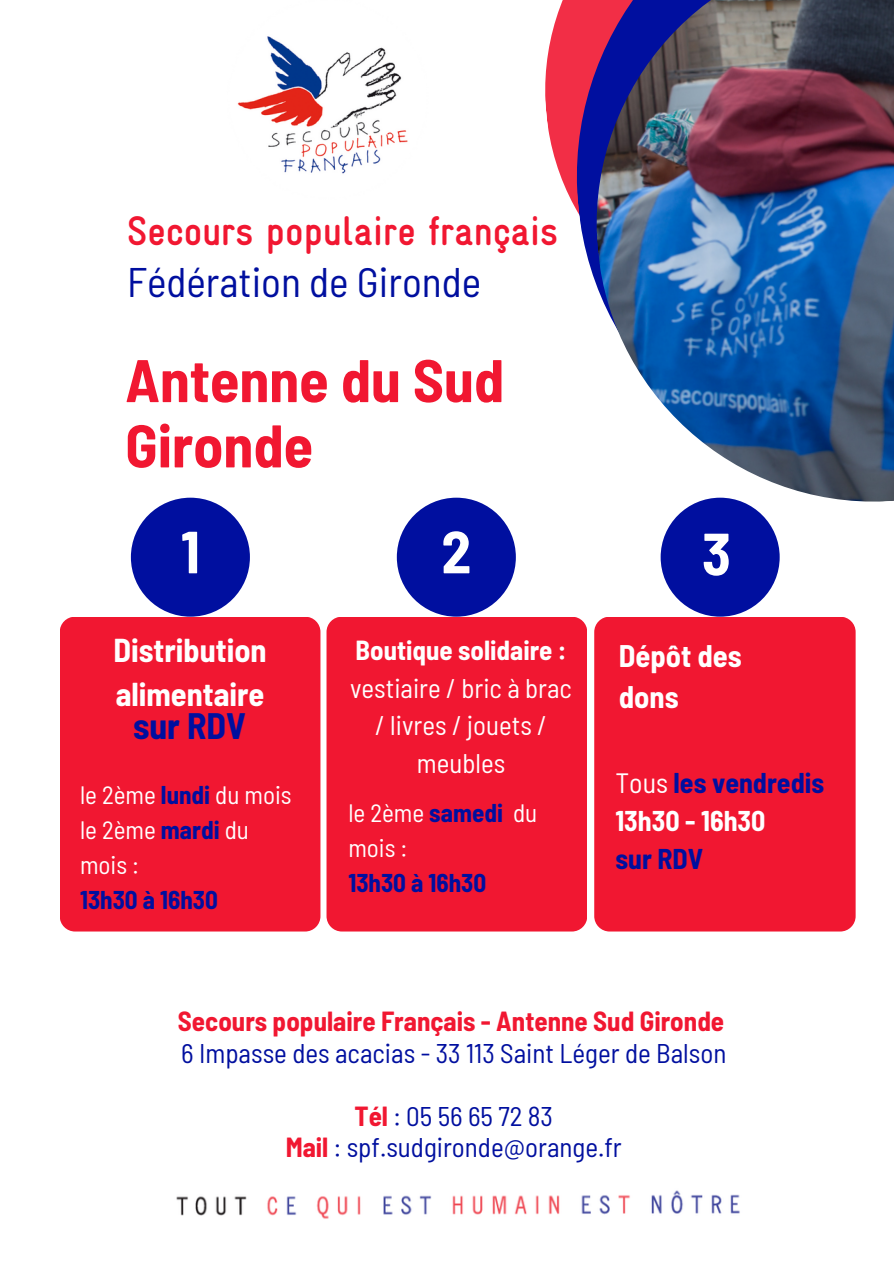
<style>
.page{position:relative;width:894px;height:1264px;background:#fff}
.page>*{position:absolute;margin:0;border:0;box-sizing:border-box;transform-origin:0 0}
.t1{font:700 semi-condensed 60px/65.2px "Barlow";color:#f11731}
.t2{font:700 semi-condensed 59.4px "Barlow";color:#fff}
.t3{font:700 41.4px "Gravur Condensed Pro";color:#f11731}
.t4{font:semi-condensed 41.25px "Barlow";color:#000f9f}
.t5{font:700 semi-condensed 35.85px "Barlow";color:#000f9f}
.t6{font:700 semi-condensed 32.25px/44.4px "Barlow";color:#fff}
.t7{font:700 semi-condensed 30.45px/41.7px "Barlow";color:#fff}
.t8{font:700 semi-condensed 27.9px "Barlow";color:#000f9f}
.t9{font:700 semi-condensed 27.9px "Barlow";color:#fff}
.t10{font:semi-condensed 27px "Barlow";color:#000f9f}
.t11{font:700 semi-condensed 27px "Barlow";color:#f11731}
.t12{font:semi-condensed 26.85px/37.7px "Barlow";color:#fff;text-align:center}
.t13{font:700 semi-condensed 26.85px "Barlow";color:#fff}
.t14{font:semi-condensed 25.05px/35px "Barlow";color:#fff}
.t15{font:700 semi-condensed 25.05px "Barlow";color:#000f9f}
.s1{font-weight:700;color:#000f9f}
.s2{font-weight:400;color:#fff}
.s3{font-weight:700;color:#f11731}
</style>
<div class="page">
<svg style="left:545px;top:2px;width:17px;height:178px;fill:#f22e46"></svg>
<svg style="left:562px;top:0;width:21px;height:237px;background:#dc4868"></svg>
<img style="left:583px;top:0;width:310px;height:512px">
<img style="left:237px;top:36px;width:171px;height:138px">
<img style="left:176px;top:1190px;width:564px;height:29px">
<div style="left:594px;top:616px;width:261px;height:315px;background:#f11731;border-radius:15px"></div>
<div style="left:660px;top:497px;width:119px;height:119px;background:#000f9f;border-radius:50%"></div>
<div style="left:60px;top:616px;width:260px;height:315px;background:#f11731;border-radius:15px"></div>
<div style="left:131px;top:497px;width:119px;height:119px;background:#000f9f;border-radius:50%"></div>
<div style="left:326px;top:616px;width:261px;height:315px;background:#f11731;border-radius:15px"></div>
<div style="left:396px;top:497px;width:119px;height:119px;background:#000f9f;border-radius:50%"></div>
<p class="t3" style="left:127px;top:204px;width:432px">Secours populaire français</p>
<p class="t4" style="left:127px;top:255px;width:355px">Fédération de Gironde</p>
<p class="t1" style="left:125px;top:345px;width:380px">Antenne du Sud<br>Gironde</p>
<p class="t2" style="left:181px;top:514px;width:20px">1</p>
<p class="t2" style="left:441px;top:514px;width:31px">2</p>
<p class="t6" style="left:113px;top:627px;width:155px">Distribution alimentaire</p>
<p class="t5" style="left:133px;top:703px;width:115px">sur RDV</p>
<p class="t14" style="left:80px;top:777px;width:213px">le 2ème <span class="s1">lundi</span> du mois le 2ème <span class="s1">mardi</span> du mois :</p>
<p class="t15" style="left:80px;top:884px;width:139px">13h30 à 16h30</p>
<p class="t13" style="left:355px;top:633px;width:212px">Boutique solidaire :</p>
<p class="t12" style="left:350px;top:668px;width:223px">vestiaire / bric à brac / livres / jouets / meubles</p>
<p class="t14" style="left:348px;top:794px;width:190px">le 2ème <span class="s1">samedi</span> du mois :</p>
<p class="t15" style="left:348px;top:867px;width:139px">13h30 à 16h30</p>
<p class="t2" style="left:701px;top:516px;width:30px">3</p>
<p class="t7" style="left:618px;top:633px;width:124px">Dépôt des dons</p>
<p class="t8" style="left:615px;top:765px;width:210px"><span class="s2">Tous</span> les vendredis</p>
<p class="t9" style="left:615px;top:803px;width:151px">13h30 - 16h30</p>
<p class="t8" style="left:615px;top:841px;width:89px">sur RDV</p>
<p class="t11" style="left:178px;top:1004px;width:547px">Secours populaire Français - Antenne Sud Gironde</p>
<p class="t10" style="left:181px;top:1035px;width:546px">6 Impasse des acacias - 33 113 Saint Léger de Balson</p>
<p class="t10" style="left:354px;top:1098px;width:200px"><span class="s3">Tél</span> : 05 56 65 72 83</p>
<p class="t10" style="left:285px;top:1130px;width:337px"><span class="s3">Mail</span> : spf.sudgironde@orange.fr</p>
</div>
